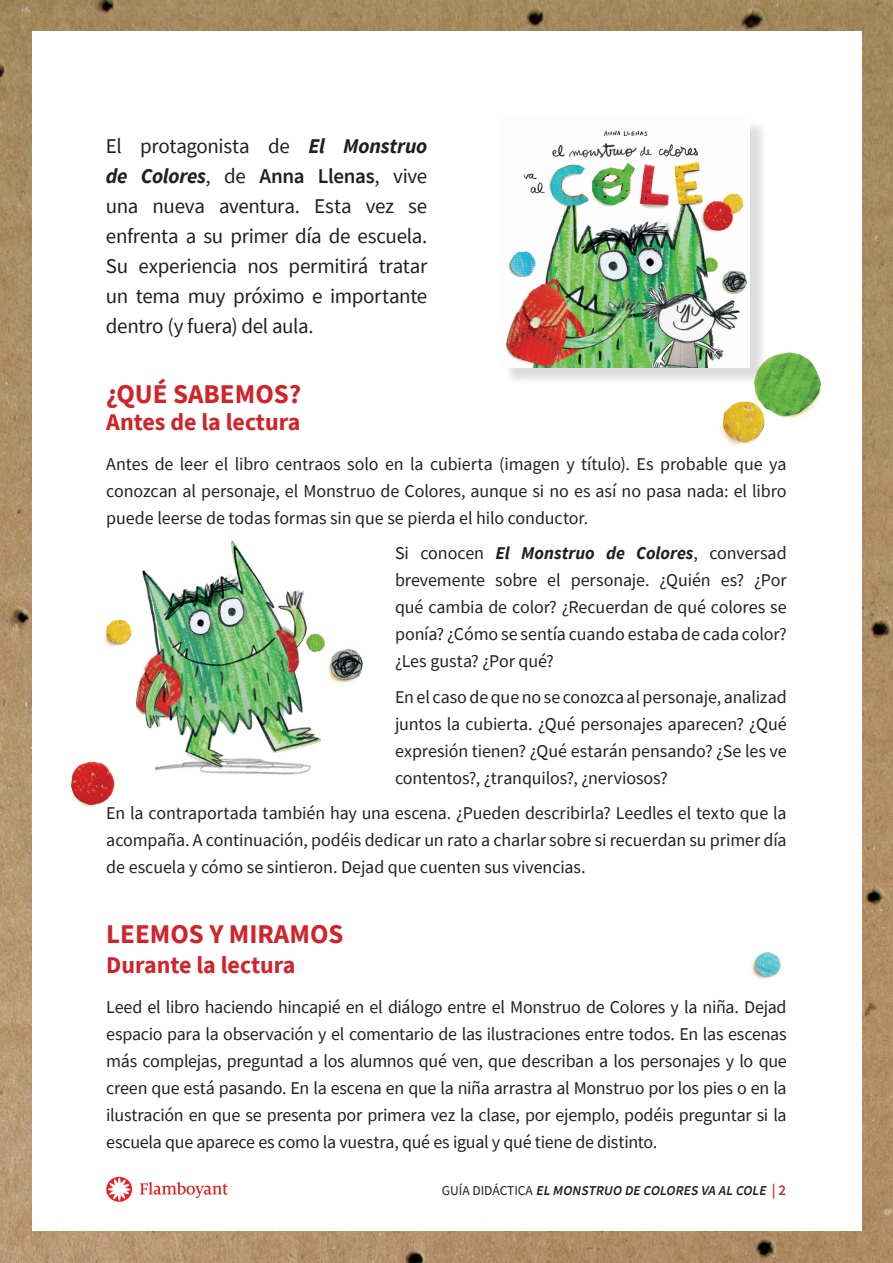
<style>
.page{position:relative;width:893px;height:1263px;background:#fff}
.page>*{position:absolute;margin:0;border:0;box-sizing:border-box;transform-origin:0 0}
.t1{font:700 27px "Source Sans Pro";color:#d1232a}
.t2{font:700 24px "Source Sans Pro";color:#d1232a}
.t3{font:21px/30px "Source Sans Pro";letter-spacing:-.015em;color:#231f20;text-align:justify}
.t4{font:18px/27px "Source Sans Pro";letter-spacing:-.005em;color:#231f20;text-align:justify}
.t5{font:italic 600 13.5px "Source Sans Pro";color:#231f20}
.s1{font-weight:700;font-style:italic}
.s2{font-weight:600}
.s3{font-weight:400;font-style:normal}
.s4{font-style:normal;font-size:15px;color:#d1232a}
</style>
<div class="page">
<img style="left:0;top:0;width:893px;height:1263px">
<div style="left:32px;top:32px;width:829px;height:1199px;background:#fff"></div>
<img style="left:754px;top:352px;width:67px;height:67px">
<img style="left:720px;top:401px;width:46px;height:45px">
<img style="left:71px;top:761px;width:43px;height:46px">
<img style="left:751px;top:952px;width:30px;height:27px">
<img style="left:99px;top:540px;width:264px;height:246px">
<div style="left:503px;top:119px;width:265px;height:267px;background:#231f20;opacity:.16"></div>
<img style="left:503px;top:119px;width:247px;height:249px">
<svg style="left:140px;top:1182px;width:88px;height:16px"></svg>
<svg style="left:106px;top:1177px;width:26px;height:25px"></svg>
<svg style="left:108px;top:1178px;width:22px;height:23px"></svg>
<p class="t3" style="left:106px;top:131px;width:323px">El protagonista de <span class="s1">El Monstruo de Colores</span>, de <span class="s2">Anna Llenas</span>, vive una nueva aventura. Esta vez se enfrenta a su primer día de escuela.<br>Su experiencia nos permitirá tratar un tema muy próximo e importante dentro (y fuera) del aula.</p>
<h1 class="t1" style="left:106px;top:376px;width:196px">¿QUÉ SABEMOS?</h1>
<h2 class="t2" style="left:106px;top:406px;width:196px">Antes de la lectura</h2>
<p class="t4" style="left:106px;top:450px;width:682px">Antes de leer el libro centraos solo en la cubierta (imagen y título). Es probable que ya conozcan al personaje, el Monstruo de Colores, aunque si no es así no pasa nada: el libro puede leerse de todas formas sin que se pierda el hilo conductor.</p>
<p class="t4" style="left:395px;top:540px;width:393px">Si conocen <span class="s1">El Monstruo de Colores</span>, conversad brevemente sobre el personaje. ¿Quién es? ¿Por qué cambia de color? ¿Recuerdan de qué colores se ponía? ¿Cómo se sentía cuando estaba de cada color? ¿Les gusta? ¿Por qué?</p>
<p class="t4" style="left:395px;top:683px;width:393px">En el caso de que no se conozca al personaje, analizad juntos la cubierta. ¿Qué personajes aparecen? ¿Qué expresión tienen? ¿Qué estarán pensando? ¿Se les ve contentos?, ¿tranquilos?, ¿nerviosos?</p>
<p class="t4" style="left:106px;top:800px;width:682px">En la contraportada también hay una escena. ¿Pueden describirla? Leedles el texto que la acompaña. A continuación, podéis dedicar un rato a charlar sobre si recuerdan su primer día de escuela y cómo se sintieron. Dejad que cuenten sus vivencias.</p>
<h1 class="t1" style="left:106px;top:916px;width:239px">LEEMOS Y MIRAMOS</h1>
<h2 class="t2" style="left:106px;top:949px;width:191px">Durante la lectura</h2>
<p class="t4" style="left:106px;top:993px;width:682px">Leed el libro haciendo hincapié en el diálogo entre el Monstruo de Colores y la niña. Dejad espacio para la observación y el comentario de las ilustraciones entre todos. En las escenas más complejas, preguntad a los alumnos qué ven, que describan a los personajes y lo que creen que está pasando. En la escena en que la niña arrastra al Monstruo por los pies o en la ilustración en que se presenta por primera vez la clase, por ejemplo, podéis preguntar si la escuela que aparece es como la vuestra, qué es igual y qué tiene de distinto.</p>
<p class="t5" style="left:442px;top:1181px;width:346px"><span class="s3">G U ÍA D I DÁCT I CA</span> EL MONSTRUO DE COLORES VA AL COLE <span class="s4">| 2</span></p>
</div>
